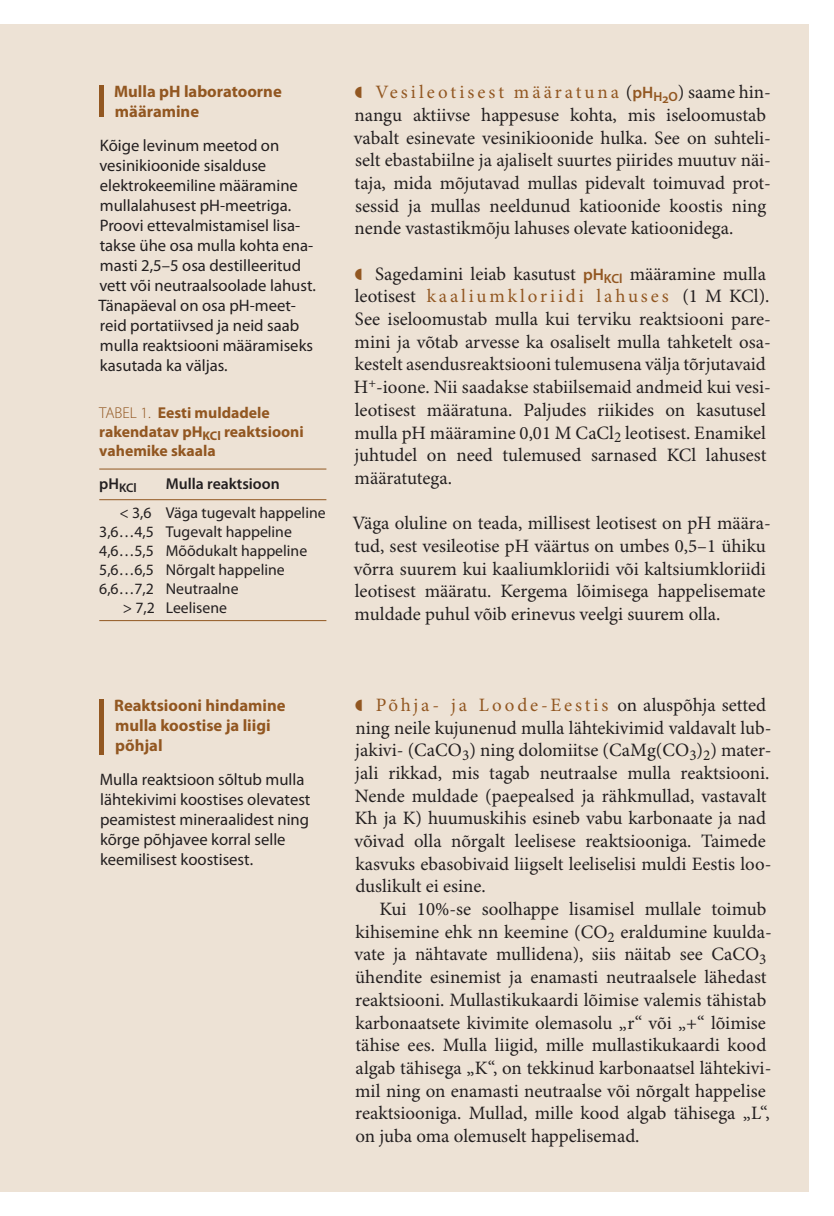
<style>
.page{position:relative;width:834px;height:1216px;background:#fff}
.page>*{position:absolute;margin:0;border:0;box-sizing:border-box;transform-origin:0 0}
.t1{font:18.9px/22.8px "Minion Pro";color:#231f20}
.t2{font:16.62px/19.9px "Myriad Pro";color:#231f20}
.t3{font:700 16.62px/19.9px "Myriad Pro";color:#925721}
.t4{font:15.75px "Myriad Pro";color:#231f20}
.t5{font:700 15.75px/18.9px "Myriad Pro";color:#925721}
.t6{font:600 15.75px "Myriad Pro";color:#231f20}
.t7{font:600 12.6px "Myriad Pro";color:#231f20}
.s1{font-weight:300}
.s2{color:#925721}
.s3{font-family:"Myriad Pro";font-weight:600;font-size:16.62px;color:#925721}
</style>
<div class="page">
<div style="left:0;top:25px;width:809px;height:1167px;background:#ede2d5"></div>
<hr style="left:99px;top:468px;width:227px;height:1px;background:#925721">
<hr style="left:99px;top:499px;width:227px;height:1px;background:#925721">
<hr style="left:99px;top:620px;width:227px;height:1px;background:#925721">
<div style="left:99px;top:85px;width:5px;height:32px;background:#925721"></div>
<div style="left:99px;top:699px;width:5px;height:55px;background:#925721"></div>
<p class="t3" style="left:114px;top:82px;width:169px">Mulla pH laboratoorne määramine</p>
<p class="t2" style="left:98px;top:136px;width:219px">Kõige levinum meetod on vesinikioonide sisalduse elektrokeemiline määramine mullalahusest pH-meetriga.<br>Proovi ettevalmistamisel lisa&shy;takse ühe osa mulla kohta ena&shy;masti 2,5–5 osa destilleeritud vett või neutraalsoolade lahust.<br>Tänapäeval on osa pH-meet&shy;reid portatiivsed ja neid saab mulla reaktsiooni määramiseks kasutada ka väljas.</p>
<p class="t5" style="left:99px;top:403px;width:206px"><span class="s1">TABEL 1.</span> Eesti muldadele rakendatav pH<sub>KCl</sub> reaktsiooni vahemike skaala</p>
<p class="t7" style="left:99px;top:481px;width:39px"><sup>pH</sup>KCl</p>
<p class="t6" style="left:166px;top:475px;width:115px">Mulla reaktsioon</p>
<p class="t4" style="left:119px;top:504px;width:208px">&lt; 3,6 Väga tugevalt happeline</p>
<p class="t4" style="left:99px;top:523px;width:194px">3,6…4,5 Tugevalt happeline</p>
<p class="t4" style="left:99px;top:542px;width:209px">4,6…5,5 Mõõdukalt happeline</p>
<p class="t4" style="left:99px;top:561px;width:187px">5,6…6,5 Nõrgalt happeline</p>
<p class="t4" style="left:99px;top:580px;width:141px">6,6…7,2 Neutraalne</p>
<p class="t4" style="left:123px;top:599px;width:106px">&gt; 7,2 Leelisene</p>
<p class="t1" style="left:354px;top:81px;width:418px;text-indent:22px"><span class="s2">Vesileotisest määratuna</span> (<span class="s3">pH</span><sub>H2O</sub>) saame hin&shy;nangu aktiivse happesuse kohta, mis iseloomustab vabalt esinevate vesinikioonide hulka. See on suhteli&shy;selt ebastabiilne ja ajaliselt suurtes piirides muutuv näi&shy;taja, mida mõjutavad mullas pidevalt toimuvad prot&shy;sessid ja mullas neeldunud katioonide koostis ning nende vastastikmõju lahuses olevate katioonidega.</p>
<p class="t1" style="left:354px;top:263px;width:418px;text-indent:21px">Sagedamini leiab kasutust <span class="s3">pH</span><sub>KCl</sub> määramine mulla leotisest <span class="s2">kaaliumkloriidi lahuses</span> (1 M KCl).<br>See iseloomustab mulla kui terviku reaktsiooni pare&shy;mini ja võtab arvesse ka osaliselt mulla tahketelt osa&shy;kestelt asendusreaktsiooni tulemusena välja tõrjutavaid H<sup>+</sup>-ioone. Nii saadakse stabiilsemaid andmeid kui vesi&shy;leotisest määratuna. Paljudes riikides on kasutusel mulla pH määramine 0,01 M CaCl<sub>2</sub> leotisest. Enamikel juhtudel on need tulemused sarnased KCl lahusest määratutega.</p>
<p class="t1" style="left:352px;top:512px;width:420px">Väga oluline on teada, millisest leotisest on pH määra&shy;tud, sest vesileotise pH väärtus on umbes 0,5–1 ühiku võrra suurem kui kaaliumkloriidi või kaltsiumkloriidi leotisest määratu. Kergema lõimisega happelisemate muldade puhul võib erinevus veelgi suurem olla.</p>
<p class="t3" style="left:114px;top:695px;width:173px">Reaktsiooni hindamine mulla koostise ja liigi põhjal</p>
<p class="t2" style="left:100px;top:769px;width:212px">Mulla reaktsioon sõltub mulla lähtekivimi koostises olevatest peamistest mineraalidest ning kõrge põhjavee korral selle keemilisest koostisest.</p>
<p class="t1" style="left:354px;top:694px;width:418px;text-indent:21px"><span class="s2">Põhja- ja Loode-Eestis</span> on aluspõhja setted ning neile kujunenud mulla lähtekivimid valdavalt lub&shy;jakivi- (CaCO<sub>3</sub>) ning dolomiitse (CaMg(CO<sub>3</sub>)<sub>2</sub>) mater&shy;jali rikkad, mis tagab neutraalse mulla reaktsiooni.<br>Nende muldade (paepealsed ja rähkmullad, vastavalt Kh ja K) huumuskihis esineb vabu karbonaate ja nad võivad olla nõrgalt leelisese reaktsiooniga. Taimede kasvuks ebasobivaid liigselt leeliselisi muldi Eestis loo&shy;duslikult ei esine.</p>
<p class="t1" style="left:354px;top:898px;width:419px;text-indent:25px">Kui 10%-se soolhappe lisamisel mullale toimub kihisemine ehk nn keemine (CO<sub>2</sub> eraldumine kuulda&shy;vate ja nähtavate mullidena), siis näitab see CaCO<sub>3 </sub>ühendite esinemist ja enamasti neutraalsele lähedast reaktsiooni. Mullastikukaardi lõimise valemis tähistab karbonaatsete kivimite olemasolu „r“ või „+“ lõimise tähise ees. Mulla liigid, mille mullastikukaardi kood algab tähisega „K“, on tekkinud karbonaatsel lähtekivi&shy;mil ning on enamasti neutraalse või nõrgalt happelise reaktsiooniga. Mullad, mille kood algab tähisega „L“, on juba oma olemuselt happelisemad.</p>
</div>
